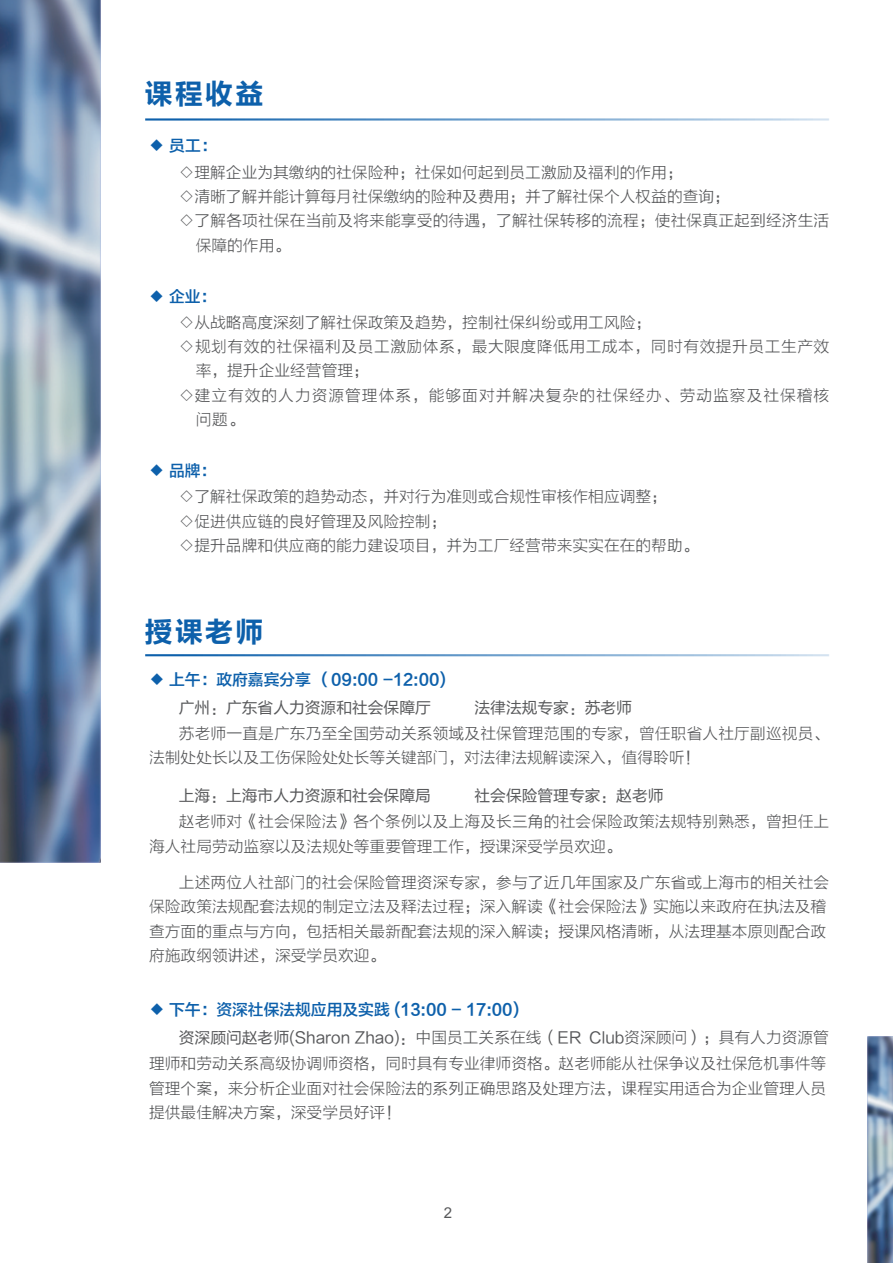
<style>
.page{position:relative;width:893px;height:1263px;background:#fff}
.page>*{position:absolute;margin:0;border:0;box-sizing:border-box;transform-origin:0 0}
.t1{font:700 27px "Microsoft Ya Hei";letter-spacing:.12em;color:#0d60ab}
.t2{font:15.75px/24.5px "FZLTXHKM";color:#57585a}
.t3{font:15.75px "FZLTZHK GBK1 0";color:#0d60ab}
.t4{font:15.75px "FZLTHK GBK1 0";color:#57585a}
.t5{font:15.75px "FZLTXHKM";letter-spacing:.035em;color:#57585a}
.t6{font:15.75px "FZLTXHKM";letter-spacing:.06em;color:#57585a}
.t7{font:15px "Arial";color:#57585a}
.s1{font-family:"FZLTHK GBK1 0"}
</style>
<div class="page">
<img style="left:0;top:0;width:101px;height:863px">
<img style="left:868px;top:1036px;width:25px;height:227px">
<hr style="left:145px;top:118px;width:684px;height:3px;background:#0d60ab">
<hr style="left:145px;top:654px;width:684px;height:2px;background:#0d60ab">
<h1 class="t1" style="left:145px;top:81px;width:119px">课程收益</h1>
<p class="t3" style="left:149px;top:137px;width:69px">◆ 员工：</p>
<p class="t2" style="left:179px;top:160px;width:505px">◇理解企业为其缴纳的社保险种；社保如何起到员工激励及福利的作用；</p>
<p class="t2" style="left:179px;top:185px;width:553px">◇清晰了解并能计算每月社保缴纳的险种及费用；并了解社保个人权益的查询；</p>
<p class="t2" style="left:179px;top:209px;width:652px">◇了解各项社保在当前及将来能享受的待遇，了解社保转移的流程；使社保真正起到经济生活</p>
<p class="t2" style="left:196px;top:234px;width:96px">保障的作用。</p>
<p class="t3" style="left:149px;top:287px;width:69px">◆ 企业：</p>
<p class="t2" style="left:179px;top:310px;width:474px">◇从战略高度深刻了解社保政策及趋势，控制社保纠纷或用工风险；</p>
<p class="t5" style="left:179px;top:339px;width:652px">◇规划有效的社保福利及员工激励体系，最大限度降低用工成本，同时有效提升员工生产效</p>
<p class="t2" style="left:196px;top:359px;width:175px">率，提升企业经营管理；</p>
<p class="t6" style="left:179px;top:388px;width:652px">◇建立有效的人力资源管理体系，能够面对并解决复杂的社保经办、劳动监察及社保稽核</p>
<p class="t2" style="left:196px;top:408px;width:50px">问题。</p>
<p class="t3" style="left:149px;top:462px;width:69px">◆ 品牌：</p>
<p class="t2" style="left:179px;top:485px;width:521px">◇了解社保政策的趋势动态，并对行为准则或合规性审核作相应调整；<br>◇促进供应链的良好管理及风险控制；<br>◇提升品牌和供应商的能力建设项目，并为工厂经营带来实实在在的帮助。</p>
<h1 class="t1" style="left:145px;top:619px;width:119px">授课老师</h1>
<p class="t3" style="left:149px;top:671px;width:299px">◆ 上午：政府嘉宾分享 （09:00 -12:00)</p>
<p class="t4" style="left:179px;top:699px;width:253px">广州：广东省人力资源和社会保障厅</p>
<p class="t4" style="left:474px;top:699px;width:159px">法律法规专家：苏老师</p>
<p class="t2" style="left:149px;top:722px;width:682px;text-indent:30px">苏老师一直是广东乃至全国劳动关系领域及社保管理范围的专家，曾任职省人社厅副巡视员、法制处处长以及工伤保险处处长等关键部门，对法律法规解读深入，值得聆听！</p>
<p class="t4" style="left:179px;top:787px;width:253px">上海：上海市人力资源和社会保障局</p>
<p class="t4" style="left:474px;top:787px;width:190px">社会保险管理专家：赵老师</p>
<p class="t2" style="left:149px;top:810px;width:682px;text-indent:30px">赵老师对《社会保险法》各个条例以及上海及长三角的社会保险政策法规特别熟悉，曾担任上海人社局劳动监察以及法规处等重要管理工作，授课深受学员欢迎。</p>
<p class="t2" style="left:149px;top:870px;width:682px;text-indent:30px">上述两位人社部门的社会保险管理资深专家，参与了近几年国家及广东省或上海市的相关社会保险政策法规配套法规的制定立法及释法过程；深入解读《社会保险法》实施以来政府在执法及稽查方面的重点与方向，包括相关最新配套法规的深入解读；授课风格清晰，从法理基本原则配合政府施政纲领讲述，深受学员欢迎。</p>
<p class="t3" style="left:149px;top:1001px;width:372px">◆ 下午：资深社保法规应用及实践 (13:00 - 17:00)</p>
<p class="t2" style="left:149px;top:1025px;width:681px;line-height:26.1px;text-align:right"><span class="s1">资深顾问赵老师(Sharon Zhao)：</span>中国员工关系在线（ER Club资深顾问）；具有人力资源管<br>理师和劳动关系高级协调师资格，同时具有专业律师资格。赵老师能从社保争议及社保危机事件等</p>
<p class="t2" style="left:149px;top:1076px;width:679px">管理个案，来分析企业面对社会保险法的系列正确思路及处理方法，课程实用适合为企业管理人员提供最佳解决方案，深受学员好评！</p>
<p class="t7" style="left:444px;top:1206px;width:10px">2</p>
</div>
